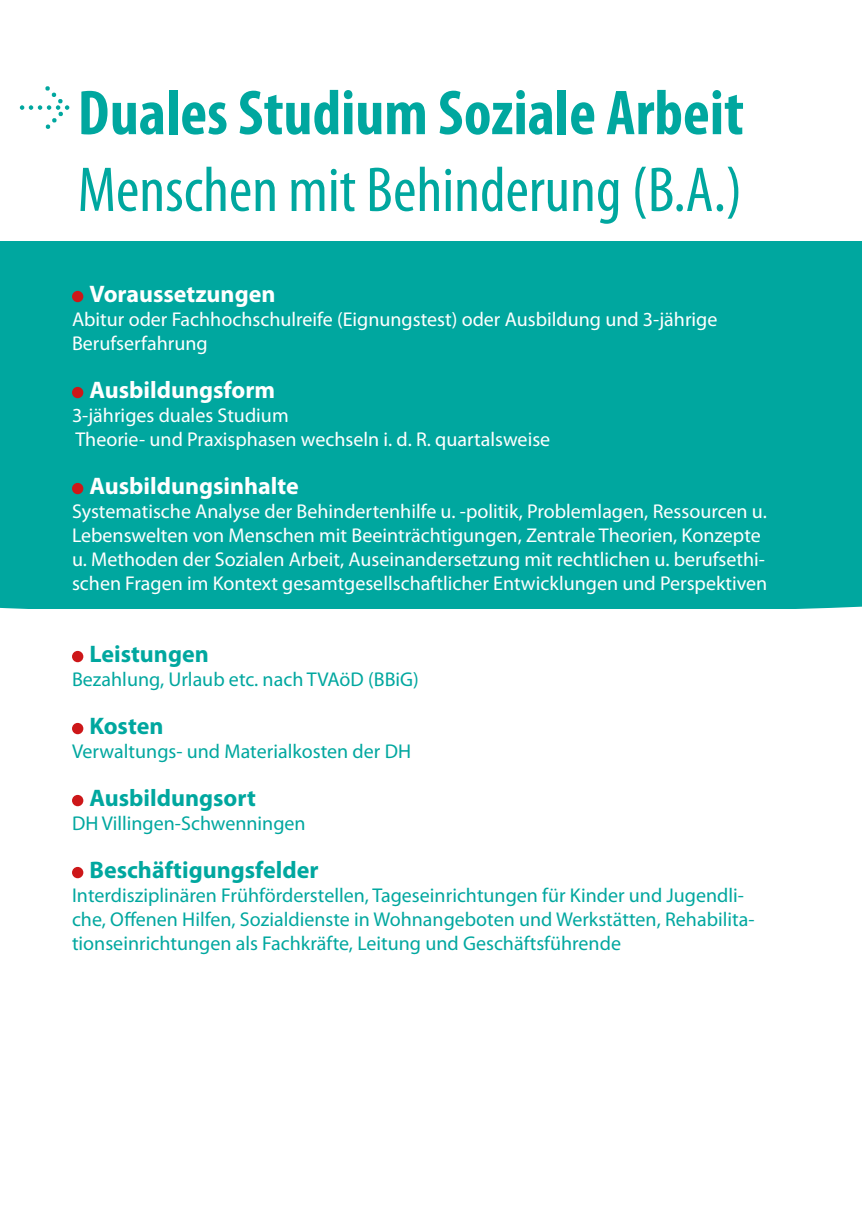
<style>
.page{position:relative;width:862px;height:1219px;background:#fff}
.page>*{position:absolute;margin:0;border:0;box-sizing:border-box;transform-origin:0 0}
.t1{font:condensed 64px "Myriad Pro";color:#00a79f}
.t2{font:700 condensed 64px "Myriad Pro";color:#00a79f}
.t3{font:700 24px "Myriad Pro";color:#00a79f}
.t4{font:700 24px "Myriad Pro";color:#fff}
.t5{font:20px/24px "Myriad Pro";color:#fff}
.t6{font:20px/24px "Myriad Pro";color:#00a79f}
</style>
<div class="page">
<div style="left:0;top:223px;width:862px;height:386px;background:#00a79f"></div>
<div style="left:72px;top:291px;width:11px;height:11px;background:#cd1719;border-radius:50%"></div>
<div style="left:72px;top:387px;width:11px;height:11px;background:#cd1719;border-radius:50%"></div>
<div style="left:72px;top:483px;width:11px;height:11px;background:#cd1719;border-radius:50%"></div>
<div style="left:72px;top:651px;width:11px;height:11px;background:#cd1719;border-radius:50%"></div>
<div style="left:72px;top:723px;width:11px;height:11px;background:#cd1719;border-radius:50%"></div>
<div style="left:72px;top:795px;width:11px;height:11px;background:#cd1719;border-radius:50%"></div>
<div style="left:72px;top:867px;width:11px;height:11px;background:#cd1719;border-radius:50%"></div>
<div style="left:0;top:0;width:862px;height:241px;background:#fff"></div>
<svg style="left:20px;top:86px;width:49px;height:43px"></svg>
<h1 class="t2" style="left:78px;top:73px;width:668px">Duales Studium Soziale Arbeit</h1>
<h1 class="t1" style="left:78px;top:151px;width:666px">Menschen mit Behinderung (B.A.)</h1>
<p class="t4" style="left:89px;top:278px;width:188px">Voraussetzungen</p>
<p class="t5" style="left:72px;top:307px;width:647px">Abitur oder Fachhochschulreife (Eignungstest) oder Ausbildung und 3-jährige<br>Berufserfahrung</p>
<p class="t4" style="left:89px;top:374px;width:187px">Ausbildungsform</p>
<p class="t5" style="left:72px;top:403px;width:480px">3-jähriges duales Studium<br>Theorie- und Praxisphasen wechseln i. d. R. quartalsweise</p>
<p class="t4" style="left:89px;top:470px;width:211px">Ausbildungsinhalte</p>
<p class="t5" style="left:72px;top:499px;width:697px">Systematische Analyse der Behindertenhilfe u. -politik, Problemlagen, Ressourcen u.<br>Lebenswelten von Menschen mit Beeinträchtigungen, Zentrale Theorien, Konzepte u. Methoden der Sozialen Arbeit, Auseinandersetzung mit rechtlichen u. berufsethi&shy;schen Fragen im Kontext gesamtgesellschaftlicher Entwicklungen und Perspektiven</p>
<p class="t3" style="left:89px;top:638px;width:121px">Leistungen</p>
<p class="t6" style="left:72px;top:667px;width:348px">Bezahlung, Urlaub etc. nach TVAöD (BBiG)</p>
<p class="t3" style="left:89px;top:710px;width:76px">Kosten</p>
<p class="t6" style="left:72px;top:739px;width:340px">Verwaltungs- und Materialkosten der DH</p>
<p class="t3" style="left:89px;top:782px;width:168px">Ausbildungsort</p>
<p class="t6" style="left:72px;top:811px;width:235px">DH Villingen-Schwenningen</p>
<p class="t3" style="left:89px;top:854px;width:231px">Beschäftigungsfelder</p>
<p class="t6" style="left:72px;top:883px;width:684px">Interdisziplinären Frühförderstellen, Tageseinrichtungen für Kinder und Jugendli&shy;che, Offenen Hilfen, Sozialdienste in Wohnangeboten und Werkstätten, Rehabilita&shy;tionseinrichtungen als Fachkräfte, Leitung und Geschäftsführende</p>
</div>
